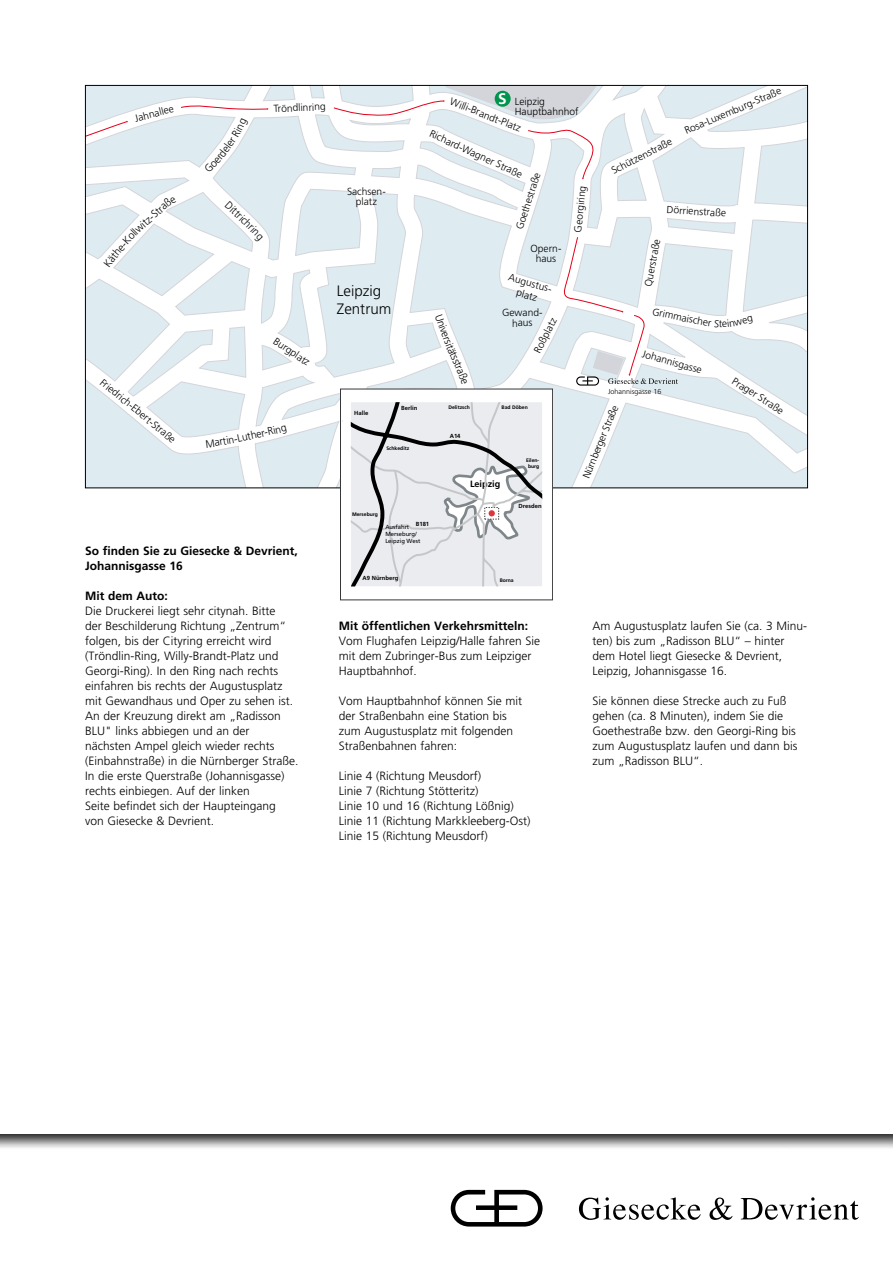
<style>
.page{position:relative;width:893px;height:1263px;background:#fff}
.page>*{position:absolute;margin:0;border:0;box-sizing:border-box;transform-origin:0 0}
.t1{font:300 15.15px/18.1px "Frutiger";color:#000}
.t2{font:300 12px/15px "Frutiger";color:#000}
.t3{font:700 12px/15px "Frutiger";color:#000}
.t4{font:300 10.95px "Frutiger";color:#000;scale:.95 1}
.t5{font:300 10.2px/10.2px "Frutiger";letter-spacing:-.005em;color:#000;text-align:center}
.t6{font:700 9.15px "Frutiger";color:#000}
.t7{font:300 7.2px "Frutiger";color:#000}
.t8{font:700 5.85px "Frutiger";color:#000}
.t9{font:5.85px/7.1px "Frutiger";color:#000}
.t10{font:700 5.1px/5.2px "Frutiger";color:#000;text-align:center}
.s1{font-weight:700;font-size:15.3px;color:#fff}
</style>
<div class="page">
<svg style="left:87px;top:87px;width:719px;height:399px"></svg>
<svg style="left:180px;top:104px;width:88px;height:6px"></svg>
<svg style="left:562px;top:237px;width:116px;height:149px"></svg>
<svg style="left:87px;top:121px;width:41px;height:23px"></svg>
<svg style="left:333px;top:87px;width:279px;height:92px"></svg>
<img style="left:0;top:1134px;width:893px;height:14px">
<svg style="left:579px;top:1197px;width:122px;height:23px"></svg>
<svg style="left:709px;top:1197px;width:23px;height:23px"></svg>
<svg style="left:741px;top:1197px;width:118px;height:23px"></svg>
<svg style="left:451px;top:1190px;width:92px;height:36px"></svg>
<div style="left:340px;top:389px;width:213px;height:212px;background:#fff"></div>
<div style="left:340px;top:389px;width:213px;height:211px;border:1px solid #393838"></div>
<svg style="left:340px;top:394px;width:203px;height:200px"></svg>
<svg style="left:104px;top:221px;width:42px;height:46px"></svg>
<svg style="left:158px;top:196px;width:19px;height:16px"></svg>
<svg style="left:204px;top:119px;width:45px;height:54px"></svg>
<svg style="left:206px;top:425px;width:81px;height:22px"></svg>
<svg style="left:435px;top:314px;width:9px;height:7px"></svg>
<svg style="left:443px;top:337px;width:25px;height:48px"></svg>
<svg style="left:698px;top:316px;width:55px;height:11px"></svg>
<svg style="left:225px;top:201px;width:13px;height:14px"></svg>
<svg style="left:244px;top:219px;width:19px;height:23px"></svg>
<p class="t5" style="left:134px;top:113px;width:41px;rotate:-14deg">Jahnallee</p>
<p class="t4" style="left:140px;top:218px;width:23px;rotate:-41deg">tz-St</p>
<p class="t5" style="left:104px;top:377px;width:96px;rotate:39deg">Friedrich-Ebert-Straße</p>
<p class="t5" style="left:273px;top:104px;width:54px;rotate:-3deg">Tröndlinring</p>
<p class="t4" style="left:240px;top:208px;width:16px;rotate:44deg">tric</p>
<p class="t5" style="left:277px;top:336px;width:43px;rotate:34deg">Burgplatz</p>
<p class="t3" style="left:85px;top:544px;width:214px">So finden Sie zu Giesecke &amp; Devrient,<br>Johannisgasse 16</p>
<p class="t3" style="left:85px;top:589px;width:84px">Mit dem Auto:</p>
<p class="t2" style="left:85px;top:604px;width:215px">Die Druckerei liegt sehr citynah. Bitte<br>der Beschilderung Richtung „Zentrum“ folgen, bis der Cityring erreicht wird (Tröndlin-Ring, Willy-Brandt-Platz und Georgi-Ring). In den Ring nach rechts einfahren bis rechts der Augustusplatz mit Gewandhaus und Oper zu sehen ist.<br>An der Kreuzung direkt am „Radisson BLU" links abbiegen und an der nächsten Ampel gleich wieder rechts (Einbahnstraße) in die Nürnberger Straße.<br>In die erste Querstraße (Johannisgasse) rechts einbiegen. Auf der linken<br>Seite befindet sich der Haupteingang<br>von Giesecke &amp; Devrient.</p>
<p class="t5" style="left:347px;top:187px;width:40px">Sachsen&shy;platz</p>
<p class="t1" style="left:337px;top:282px;width:56px">Leipzig<br>Zentrum</p>
<p class="t8" style="left:354px;top:410px;width:16px">Halle</p>
<p class="t8" style="left:401px;top:405px;width:18px">Berlin</p>
<p class="t10" style="left:386px;top:445px;width:24px">Schkeditz</p>
<p class="t10" style="left:352px;top:511px;width:27px">Merseburg</p>
<p class="t5" style="left:515px;top:96px;width:65px;text-align:left;text-indent:-17px"><span class="s1">S</span> Leipzig<br>Hauptbahnhof</p>
<p class="t5" style="left:452px;top:97px;width:77px;rotate:21deg">Willi-Brandt-Platz</p>
<p class="t5" style="left:432px;top:128px;width:102px;rotate:25deg">Richard-Wagner Straße</p>
<p class="t5" style="left:514px;top:228px;width:61px;rotate:-72deg">Goethestraße</p>
<p class="t5" style="left:573px;top:232px;width:48px;rotate:-84deg">Georgiring</p>
<p class="t4" style="left:446px;top:318px;width:20px;rotate:70deg">nive</p>
<p class="t5" style="left:530px;top:244px;width:32px">Opern&shy;haus</p>
<p class="t5" style="left:510px;top:271px;width:48px;line-height:12.3px;rotate:16deg">Augustus&shy;platz</p>
<p class="t5" style="left:532px;top:350px;width:40px;rotate:-63deg">Roßplatz</p>
<p class="t5" style="left:502px;top:308px;width:42px">Gewand&shy;haus</p>
<p class="t5" style="left:610px;top:167px;width:68px;rotate:-27deg">Schützenstraße</p>
<p class="t5" style="left:683px;top:126px;width:106px;rotate:-23deg">Rosa-Luxemburg-Straße</p>
<p class="t5" style="left:667px;top:205px;width:61px;rotate:3deg">Dörrienstraße</p>
<p class="t5" style="left:643px;top:286px;width:50px;rotate:-79deg">Querstraße</p>
<p class="t5" style="left:653px;top:306px;width:23px;rotate:12deg">Grim</p>
<p class="t5" style="left:674px;top:311px;width:26px;rotate:11deg">maisc</p>
<p class="t5" style="left:644px;top:349px;width:63px;rotate:16deg">Johannisgasse</p>
<p class="t10" style="left:448px;top:405px;width:23px">Delitzsch</p>
<p class="t8" style="left:450px;top:433px;width:12px">A14</p>
<p class="t10" style="left:502px;top:405px;width:28px">Bad Döben</p>
<p class="t10" style="left:526px;top:458px;width:15px">Eilen&shy;burg</p>
<p class="t6" style="left:470px;top:478px;width:32px">Leipzig</p>
<p class="t8" style="left:519px;top:503px;width:24px">Dresden</p>
<p class="t7" style="left:608px;top:387px;width:55px">Johannisgasse 16</p>
<p class="t5" style="left:581px;top:476px;width:79px;rotate:-68deg">Nürnberger Straße</p>
<p class="t5" style="left:736px;top:376px;width:60px;rotate:32deg">Prager Straße</p>
<p class="t8" style="left:416px;top:520px;width:15px">B181</p>
<p class="t9" style="left:385px;top:524px;width:37px">Ausfahrt<br>Merseburg/<br>Leipzig West</p>
<p class="t8" style="left:363px;top:575px;width:37px">A9 Nürnberg</p>
<p class="t10" style="left:500px;top:578px;width:16px">Borna</p>
<p class="t3" style="left:339px;top:619px;width:191px">Mit öffentlichen Verkehrsmitteln:</p>
<p class="t2" style="left:339px;top:634px;width:203px">Vom Flughafen Leipzig/Halle fahren Sie mit dem Zubringer-Bus zum Leipziger<br>Hauptbahnhof.</p>
<p class="t2" style="left:339px;top:694px;width:185px">Vom Hauptbahnhof können Sie mit der Straßenbahn eine Station bis zum Augustusplatz mit folgenden<br>Straßenbahnen fahren:</p>
<p class="t2" style="left:339px;top:769px;width:193px">Linie 4 (Richtung Meusdorf)<br>Linie 7 (Richtung Stötteritz)<br>Linie 10 und 16 (Richtung Lößnig)<br>Linie 11 (Richtung Markkleeberg-Ost)<br>Linie 15 (Richtung Meusdorf)</p>
<p class="t2" style="left:592px;top:619px;width:216px">Am Augustusplatz laufen Sie (ca. 3 Minu&shy;ten) bis zum „Radisson BLU“ – hinter dem Hotel liegt Giesecke &amp; Devrient, Leipzig, Johannisgasse 16.</p>
<p class="t2" style="left:592px;top:694px;width:207px">Sie können diese Strecke auch zu Fuß gehen (ca. 8 Minuten), indem Sie die Goethestraße bzw. den Georgi-Ring bis zum Augustusplatz laufen und dann bis zum „Radisson BLU“.</p>
</div>
